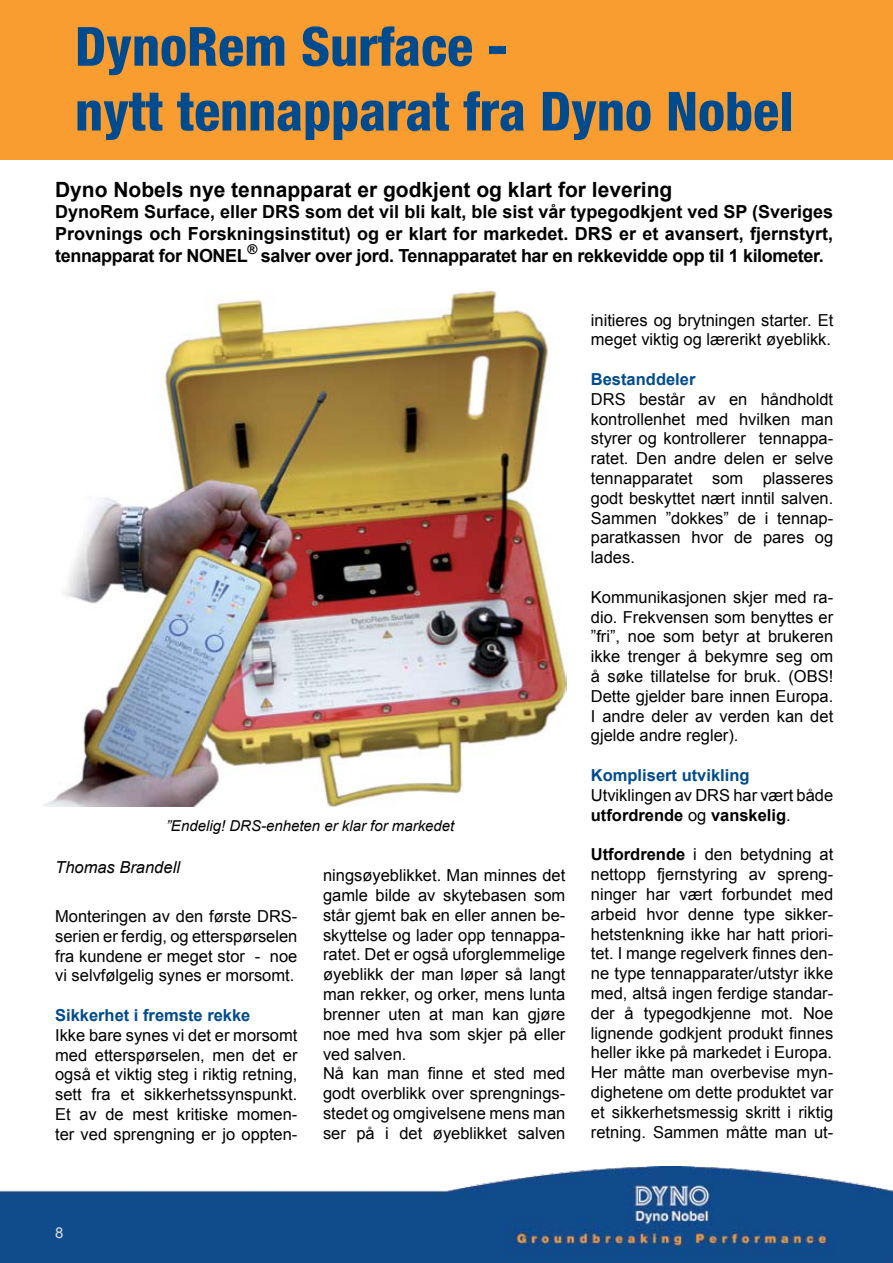
<style>
.page{position:relative;width:893px;height:1263px;background:#fff}
.page>*{position:absolute;margin:0;border:0;box-sizing:border-box;transform-origin:0 0}
.t1{font:800 condensed 54px/64.8px "Helvetica Neue";color:#004b8d}
.t2{font:700 21px "Arial";color:#000}
.t3{font:700 18px/21.6px "Arial";letter-spacing:-.02em;color:#000;text-align:justify}
.t4{font:16.5px/19.8px "Arial";color:#000;text-align:justify}
.t5{font:700 16.5px "Arial";color:#004b8d}
.t6{font:italic 16.5px "Arial";color:#000}
.t7{font:italic 15px "Arial";color:#000}
.s1{font-weight:700}
</style>
<div class="page">
<img style="left:0;top:1167px;width:891px;height:96px">
<img style="left:891px;top:1190px;width:2px;height:73px">
<div style="left:0;top:0;width:893px;height:160px;background:#f99d31"></div>
<img style="left:44px;top:291px;width:522px;height:515px">
<h1 class="t1" style="left:75px;top:13px;width:719px">DynoRem Surface -<br>nytt tennapparat fra Dyno Nobel</h1>
<p class="t2" style="left:55px;top:175px;width:619px">Dyno Nobels nye tennapparat er godkjent og klart for levering</p>
<p class="t3" style="left:55px;top:202px;width:780px">DynoRem Surface, eller DRS som det vil bli kalt, ble sist vår typegodkjent ved SP (Sveriges Provnings och Forskningsinstitut) og er klart for markedet. DRS er et avansert, fjernstyrt, tennapparat for NONEL<sup>®</sup> salver over jord. Tennapparatet har en rekkevidde opp til 1 kilometer.</p>
<p class="t7" style="left:166px;top:816px;width:290px">”Endelig! DRS-enheten er klar for markedet</p>
<p class="t6" style="left:55px;top:856px;width:126px">Thomas Brandell</p>
<p class="t4" style="left:323px;top:866px;width:244px;text-align:left">ningsøyeblikket. Man minnes det gamle bilde av skytebasen som står gjemt bak en eller annen be&shy;skyttelse og lader opp tennappa&shy;ratet. Det er også uforglemmelige øyeblikk der man løper så langt man rekker, og orker, mens lunta brenner uten at man kan gjøre noe med hva som skjer på eller ved salven.<br>Nå kan man finne et sted med godt overblikk over sprengnings&shy;stedet og omgivelsene mens man ser på i det øyeblikket salven</p>
<p class="t4" style="left:55px;top:906px;width:244px">Monteringen av den første DRS&shy;serien er ferdig, og etterspørselen fra kundene er meget stor - noe vi selvfølgelig synes er morsomt.</p>
<p class="t5" style="left:55px;top:1004px;width:197px">Sikkerhet i fremste rekke</p>
<p class="t4" style="left:55px;top:1025px;width:244px">Ikke bare synes vi det er morsomt med etterspørselen, men det er også et viktig steg i riktig retning, sett fra et sikkerhetssynspunkt.<br>Et av de mest kritiske momen&shy;ter ved sprengning er jo oppten-</p>
<p class="t4" style="left:591px;top:310px;width:244px">initieres og brytningen starter. Et meget viktig og lærerikt øyeblikk.</p>
<p class="t5" style="left:591px;top:368px;width:106px">Bestanddeler</p>
<p class="t4" style="left:591px;top:389px;width:244px">DRS består av en håndholdt kontrollenhet med hvilken man styrer og kontrollerer tennappa&shy;ratet. Den andre delen er selve tennapparatet som plasseres godt beskyttet nært inntil salven.<br>Sammen ”dokkes” de i tennap&shy;paratkassen hvor de pares og lades.</p>
<p class="t4" style="left:591px;top:587px;width:244px">Kommunikasjonen skjer med ra&shy;dio. Frekvensen som benyttes er ”fri”, noe som betyr at brukeren ikke trenger å bekymre seg om å søke tillatelse for bruk. (OBS!<br>Dette gjelder bare innen Europa.<br>I andre deler av verden kan det gjelde andre regler).</p>
<p class="t5" style="left:591px;top:764px;width:160px">Komplisert utvikling</p>
<p class="t4" style="left:591px;top:785px;width:244px">Utviklingen av DRS har vært både <span class="s1">utfordrende</span> og <span class="s1">vanskelig</span>.</p>
<p class="t4" style="left:591px;top:845px;width:244px"><span class="s1">Utfordrende</span> i den betydning at nettopp fjernstyring av spreng&shy;ninger har vært forbundet med arbeid hvor denne type sikker&shy;hetstenkning ikke har hatt priori&shy;tet. I mange regelverk finnes den&shy;ne type tennapparater/utstyr ikke med, altså ingen ferdige standar&shy;der å typegodkjenne mot. Noe lignende godkjent produkt finnes heller ikke på markedet i Europa.<br>Her måtte man overbevise myn&shy;dighetene om dette produktet var et sikkerhetsmessig skritt i riktig retning. Sammen måtte man ut-</p>
</div>
